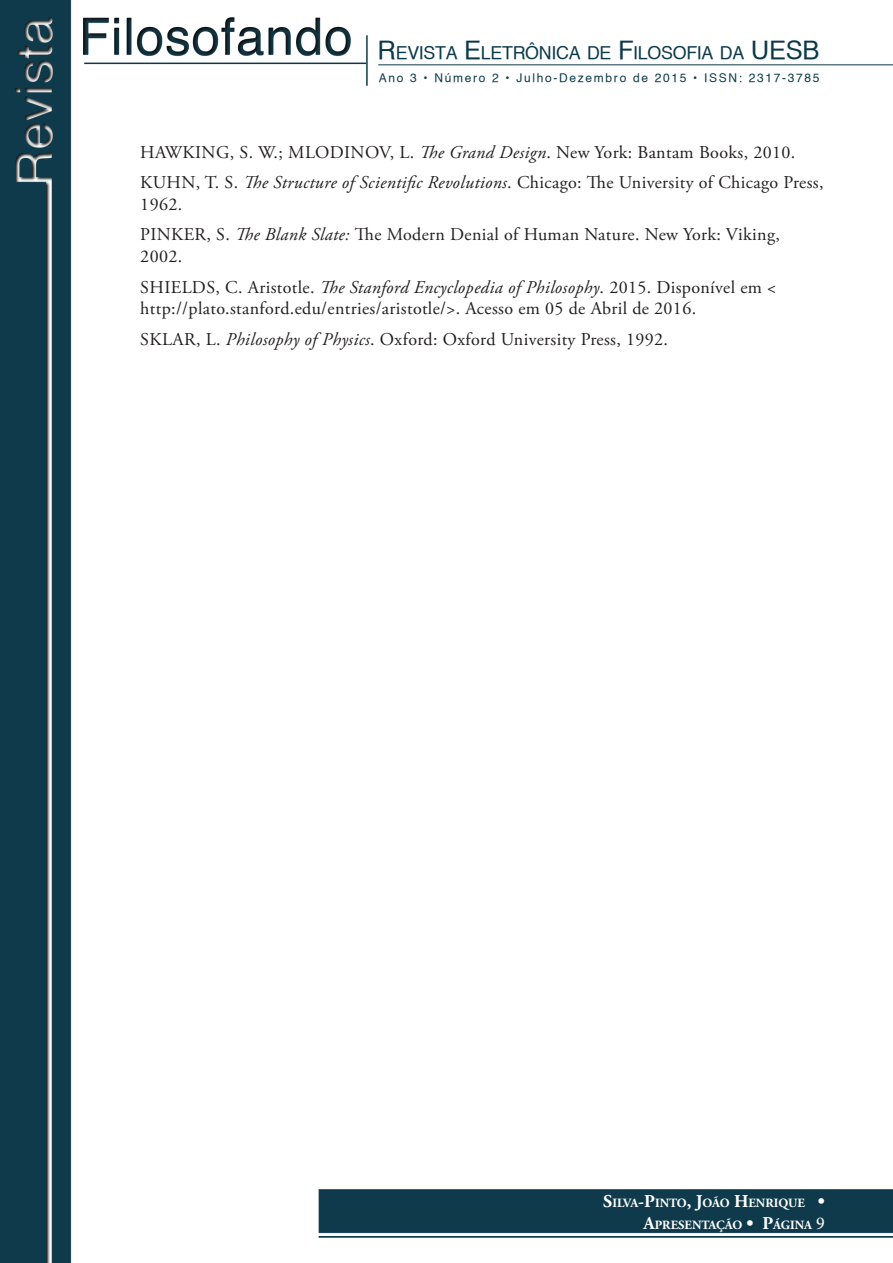
<style>
.page{position:relative;width:893px;height:1263px;background:#fff}
.page>*{position:absolute;margin:0;border:0;box-sizing:border-box;transform-origin:0 0}
.Referencia{font:18px/21.6px "Adobe Garamond Pro";letter-spacing:.02em;color:#231f20}
.t1{font:17.85px "Helvetica";letter-spacing:-.015em;color:#0c3a4a}
.t2{font:700 12.6px/21.6px "Adobe Garamond Pro";color:#fff;text-align:right}
.t3{font:12px "Helvetica";letter-spacing:.14em;color:#0c3a4a}
.s1{font-size:25.5px}
.s2{font-style:italic}
.s3{font-size:18px}
.s4{font-family:"Minion Pro";font-weight:400;font-size:18px}
</style>
<div class="page">
<img style="left:0;top:0;width:893px;height:1263px">
<hr style="left:84px;top:63px;width:282px;height:1px;background:#0c3a4a">
<hr style="left:366px;top:35px;width:2px;height:51px;background:#0c3a4a">
<hr style="left:378px;top:65px;width:515px;height:1px;background:#0c3a4a">
<p class="t1" style="left:378px;top:42px;width:443px"><span class="s1">R</span>EVISTA <span class="s1">E</span>LETRÔNICA DE <span class="s1">F</span>ILOSOFIA DA <span class="s1">UESB</span></p>
<p class="t3" style="left:379px;top:70px;width:442px">Ano 3 • Número 2 • Julho-Dezembro de 2015 • ISSN: 2317-3785</p>
<p class="Referencia" style="left:140px;top:142px;width:656px">HAWKING, S. W.; MLODINOV, L. <span class="s2">The Grand Design</span>. New York: Bantam Books, 2010.</p>
<p class="Referencia" style="left:140px;top:172px;width:685px">KUHN, T. S. <span class="s2">The Structure of Scientific Revolutions</span>. Chicago: The University of Chicago Press,<br>1962.</p>
<p class="Referencia" style="left:140px;top:225px;width:641px">PINKER, S. <span class="s2">The Blank Slate:</span> The Modern Denial of Human Nature. New York: Viking,<br>2002.</p>
<p class="Referencia" style="left:140px;top:277px;width:637px">SHIELDS, C. Aristotle. <span class="s2">The Stanford Encyclopedia of Philosophy</span>. 2015. Disponível em &lt; http://plato.stanford.edu/entries/aristotle/&gt;. Acesso em 05 de Abril de 2016.</p>
<p class="Referencia" style="left:140px;top:329px;width:529px">SKLAR, L. <span class="s2">Philosophy of Physics</span>. Oxford: Oxford University Press, 1992.</p>
<p class="t2" style="left:603px;top:1192px;width:223px"><span class="s3">S</span>ILVA<span class="s3">-P</span>INTO<span class="s3">, J</span>OÃO <span class="s3">H</span>ENRIQUE <span class="s3">•<br>A</span>PRESENTAÇÃO <span class="s3">• P</span>ÁGINA <span class="s4">9</span></p>
</div>
